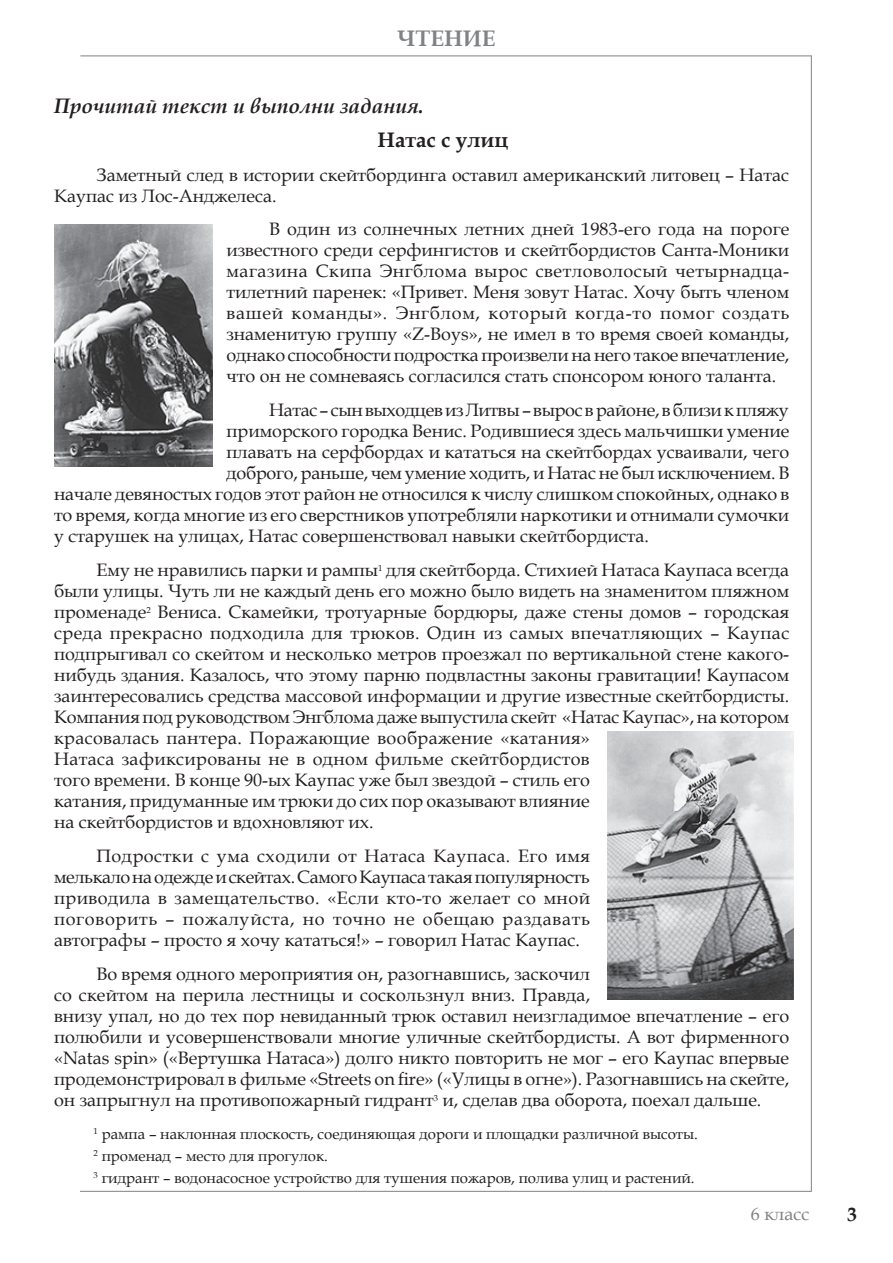
<style>
.page{position:relative;width:893px;height:1263px;background:#fff}
.page>*{position:absolute;margin:0;border:0;box-sizing:border-box;transform-origin:0 0}
.t1{font:700 22.5px "Book Antiqua";color:#808285}
.t2{font:italic 700 21px "Book Antiqua";color:#231f20}
.t3{font:700 21px "Book Antiqua";color:#231f20}
.t4{font:700 19.5px "Book Antiqua";color:#231f20}
.t5{font:18px/21px "Book Antiqua";color:#231f20}
.t6{font:18px "Book Antiqua";letter-spacing:-.02em;color:#231f20}
.t7{font:18px "Book Antiqua";color:#808285}
.t8{font:15px/22.2px "Book Antiqua";color:#231f20}
</style>
<div class="page">
<hr style="left:80px;top:56px;width:731px;height:1px;background:#808285">
<hr style="left:811px;top:56px;width:1px;height:1136px;background:#808285">
<hr style="left:80px;top:1191px;width:731px;height:1px;background:#808285">
<img style="left:54px;top:225px;width:159px;height:242px">
<img style="left:608px;top:731px;width:186px;height:269px">
<p class="t1" style="left:397px;top:23px;width:100px">ЧТЕНИЕ</p>
<p class="t2" style="left:54px;top:91px;width:371px">Прочитай текст и выполни задания.</p>
<p class="t3" style="left:378px;top:125px;width:132px">Натас с улиц</p>
<p class="t5" style="left:54px;top:164px;width:737px;text-indent:43px">Заметный след в истории скейтбординга оставил американский литовец – Натас<br>Каупас из Лос-Анджелеса.</p>
<p class="t5" style="left:226px;top:218px;width:564px;text-align:justify;text-indent:43px">В один из солнечных летних дней 1983-его года на пороге известного среди серфингистов и скейтбордистов Санта-Моники магазина Скипа Энгблома вырос светловолосый четырнадца&shy;тилетний паренек: «Привет. Меня зовут Натас. Хочу быть членом вашей команды». Энгблом, который когда-то помог создать знаменитую группу «Z-Boys», не имел в то время своей команды, однако способности подростка произвели на него такое впечатление, что он не сомневаясь согласился стать спонсором юного таланта.</p>
<p class="t6" style="left:269px;top:398px;width:521px">Натас – сын выходцев из Литвы – вырос в районе, в близи к пляжу</p>
<p class="t5" style="left:226px;top:420px;width:564px">приморского городка Венис. Родившиеся здесь мальчишки умение</p>
<p class="t5" style="left:226px;top:441px;width:564px">плавать на серфбордах и кататься на скейтбордах усваивали, чего</p>
<p class="t5" style="left:226px;top:462px;width:564px">доброго, раньше, чем умение ходить, и Натас не был исключением. В</p>
<p class="t5" style="left:54px;top:483px;width:737px">начале девяностых годов этот район не относился к числу слишком спокойных, однако в</p>
<p class="t5" style="left:54px;top:504px;width:737px">то время, когда многие из его сверстников употребляли наркотики и отнимали сумочки</p>
<p class="t5" style="left:54px;top:525px;width:596px">у старушек на улицах, Натас совершенствовал навыки скейтбордиста.</p>
<p class="t5" style="left:54px;top:559px;width:737px;text-indent:43px">Ему не нравились парки и рампы<sup>1</sup> для скейтборда. Стихией Натаса Каупаса всегда были улицы. Чуть ли не каждый день его можно было видеть на знаменитом пляжном променаде<sup>2</sup> Вениса. Скамейки, тротуарные бордюры, даже стены домов – городская среда прекрасно подходила для трюков. Один из самых впечатляющих – Каупас подпрыгивал со скейтом и несколько метров проезжал по вертикальной стене какого&shy;нибудь здания. Казалось, что этому парню подвластны законы гравитации! Каупасом заинтересовались средства массовой информации и другие известные скейтбордисты.<br>Компания под руководством Энгблома даже выпустила скейт «Натас Каупас», на котором красовалась пантера. Поражающие воображение «катания»<br>Натаса зафиксированы не в одном фильме скейтбордистов<br>того времени. В конце 90-ых Каупас уже был звездой – стиль его<br>катания, придуманные им трюки до сих пор оказывают влияние<br>на скейтбордистов и вдохновляют их.</p>
<p class="t5" style="left:54px;top:845px;width:538px;text-align:justify;text-indent:43px">Подростки с ума сходили от Натаса Каупаса. Его имя мелькало на одежде и скейтах. Самого Каупаса такая популярность приводила в замещательство. «Если кто-то желает со мной поговорить – пожалуйста, но точно не обещаю раздавать автографы – просто я хочу кататься!» – говорил Натас Каупас.</p>
<p class="t5" style="left:54px;top:962px;width:737px;text-indent:43px">Во время одного мероприятия он, разогнавшись, заскочил<br>со скейтом на перила лестницы и соскользнул вниз. Правда,<br>внизу упал, но до тех пор невиданный трюк оставил неизгладимое впечатление – его полюбили и усовершенствовали многие уличные скейтбордисты. А вот фирменного «Natas spin» («Вертушка Натаса») долго никто повторить не мог – его Каупас впервые продемонстрировал в фильме «Streets on fire» («Улицы в огне»). Разогнавшись на скейте, он запрыгнул на противопожарный гидрант<sup>3</sup> и, сделав два оборота, поехал дальше.</p>
<p class="t8" style="left:94px;top:1122px;width:606px"><sup>1</sup> рампа – наклонная плоскость, соединяющая дороги и площадки различной высоты.<br><sup>2</sup> променад – место для прогулок.<br><sup>3</sup> гидрант – водонасосное устройство для тушения пожаров, полива улиц и растений.</p>
<p class="t7" style="left:751px;top:1201px;width:60px">6 класс</p>
<p class="t4" style="left:847px;top:1201px;width:11px">3</p>
</div>
